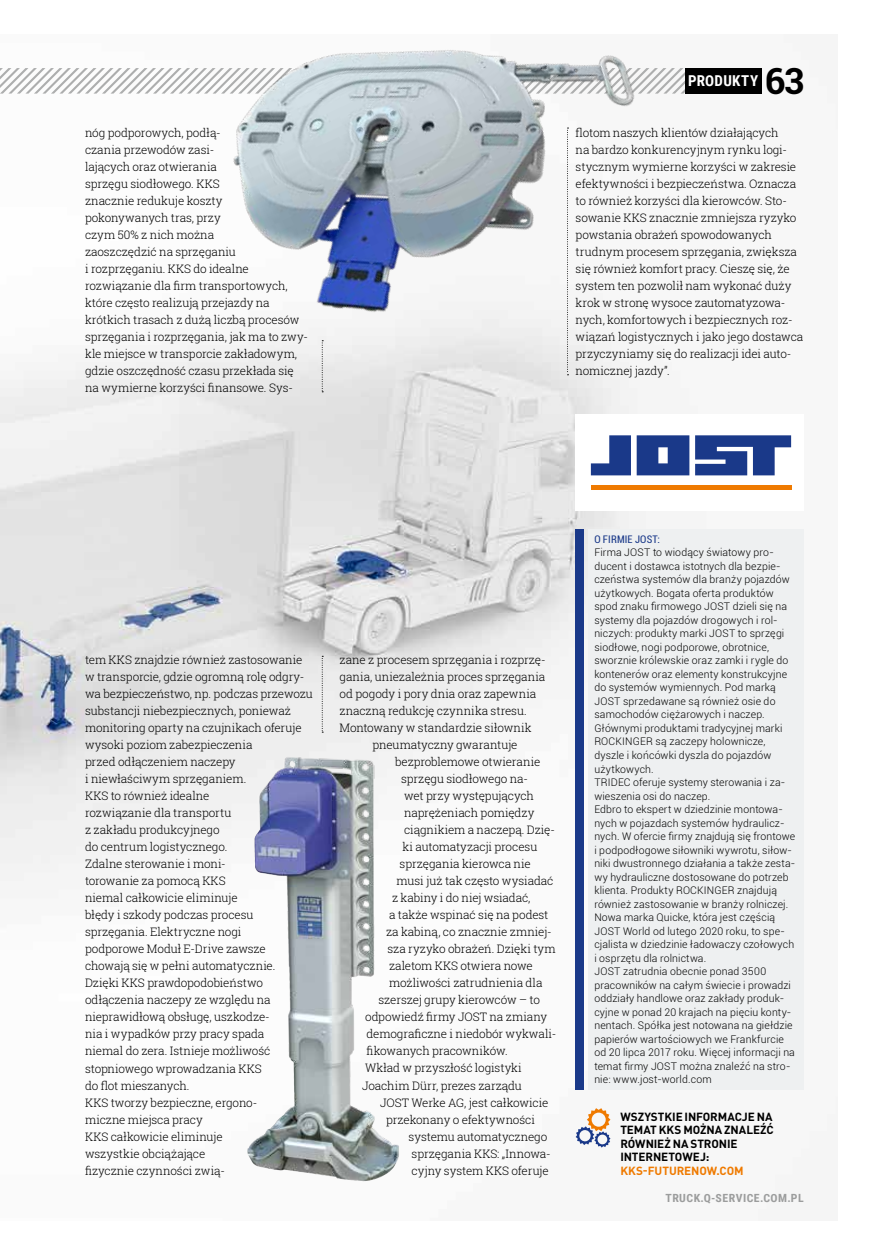
<style>
.page{position:relative;width:872px;height:1255px;background:#fff}
.page>*{position:absolute;margin:0;border:0;box-sizing:border-box;transform-origin:0 0}
.t1{font:700 36px "Roboto Slab";color:#000}
.t2{font:700 15px "Roboto Condensed";letter-spacing:.015em;color:#fff}
.t3{font:300 11.7px/17px "Roboto Slab";letter-spacing:-.01em;color:#000}
.t4{font:700 11.7px/13.5px "DIN Pro";letter-spacing:-.01em;color:#000}
.t5{font:700 11.7px "DIN Pro";letter-spacing:-.005em;color:#ef7a00}
.t6{font:700 11.25px "Roboto Condensed";letter-spacing:.04em;color:#9c9d9d;scale:1.05 1}
.t7{font:300 10.5px/13.5px "Roboto";letter-spacing:.015em;color:#000}
.t8{font:condensed 10.5px "Roboto";letter-spacing:.02em;color:#1a3989}
</style>
<div class="page">
<img style="left:0;top:68px;width:804px;height:1114px">
<div style="left:575px;top:415px;width:229px;height:96px;background:#fff"></div>
<svg style="left:591px;top:435px;width:200px;height:40px"></svg>
<hr style="left:591px;top:485px;width:200px;height:4px;background:#ef7a00">
<svg style="left:0;top:68px;width:143px;height:26px"></svg>
<svg style="left:322px;top:375px;width:1px;height:17px"></svg>
<svg style="left:322px;top:656px;width:1px;height:76px"></svg>
<img style="left:143px;top:50px;width:564px;height:325px">
<img style="left:272px;top:752px;width:134px;height:25px">
<div style="left:685px;top:68px;width:76px;height:26px;background:#000"></div>
<div style="left:588px;top:528px;width:216px;height:561px;background:#eef0f1"></div>
<div style="left:575px;top:528px;width:9px;height:561px;background:#1a3989"></div>
<svg style="left:575px;top:1108px;width:35px;height:39px"></svg>
<p class="t3" style="left:85px;top:123px;width:224px">nóg podporowych, podłą-<br>czania przewodów zasi-<br>lających oraz otwierania<br>sprzęgu siodłowego. KKS<br>znacznie redukuje koszty pokonywanych tras, przy<br>czym 50% z nich można<br>zaoszczędzić na sprzęganiu<br>i rozprzęganiu. KKS do idealne rozwiązanie dla firm transportowych, które często realizują przejazdy na krótkich trasach z dużą liczbą procesów sprzęgania i rozprzęgania, jak ma to zwy&shy;kle miejsce w transporcie zakładowym, gdzie oszczędność czasu przekłada się na wymierne korzyści finansowe. Sys-</p>
<p class="t2" style="left:688px;top:70px;width:72px">PRODUKTY</p>
<h1 class="t1" style="left:765px;top:56px;width:40px">63</h1>
<p class="t3" style="left:575px;top:123px;width:229px">flotom naszych klientów działających<br>na bardzo konkurencyjnym rynku logi&shy;stycznym wymierne korzyści w zakresie efektywności i bezpieczeństwa. Oznacza to również korzyści dla kierowców. Sto&shy;sowanie KKS znacznie zmniejsza ryzyko powstania obrażeń spowodowanych trudnym procesem sprzęgania, zwiększa się również komfort pracy. Cieszę się, że system ten pozwolił nam wykonać duży krok w stronę wysoce zautomatyzowa&shy;nych, komfortowych i bezpiecznych roz&shy;wiązań logistycznych i jako jego dostawca przyczyniamy się do realizacji idei auto&shy;nomicznej jazdy”.</p>
<p class="t3" style="left:85px;top:651px;width:229px">tem KKS znajdzie również zastosowanie w transporcie, gdzie ogromną rolę odgry&shy;wa bezpieczeństwo, np. podczas przewozu substancji niebezpiecznych, ponieważ monitoring oparty na czujnikach oferuje wysoki poziom zabezpieczenia<br>przed odłączeniem naczepy<br>i niewłaściwym sprzęganiem.<br>KKS to również idealne<br>rozwiązanie dla transportu<br>z zakładu produkcyjnego<br>do centrum logistycznego.<br>Zdalne sterowanie i moni-<br>torowanie za pomocą KKS<br>niemal całkowicie eliminuje<br>błędy i szkody podczas procesu sprzęgania. Elektryczne nogi<br>podporowe Moduł E-Drive zawsze chowają się w pełni automatycznie.<br>Dzięki KKS prawdopodobieństwo odłączenia naczepy ze względu na nieprawidłową obsługę, uszkodze-<br>nia i wypadków przy pracy spada<br>niemal do zera. Istnieje możliwość stopniowego wprowadzania KKS<br>do flot mieszanych.<br>KKS tworzy bezpieczne, ergono-<br>miczne miejsca pracy<br>KKS całkowicie eliminuje<br>wszystkie obciążające<br>fizycznie czynności zwią-</p>
<p class="t3" style="left:339px;top:651px;width:208px">zane z procesem sprzęgania i rozprzę-</p>
<p class="t3" style="left:339px;top:668px;width:207px">gania, uniezależnia proces sprzęgania</p>
<p class="t3" style="left:339px;top:685px;width:198px">od pogody i pory dnia oraz zapewnia</p>
<p class="t3" style="left:339px;top:702px;width:189px">znaczną redukcję czynnika stresu.</p>
<p class="t3" style="left:339px;top:719px;width:194px">Montowany w standardzie siłownik</p>
<p class="t3" style="left:372px;top:736px;width:146px">pneumatyczny gwarantuje</p>
<p class="t3" style="left:395px;top:753px;width:147px">bezproblemowe otwieranie</p>
<p class="t3" style="left:401px;top:770px;width:128px">sprzęgu siodłowego na-</p>
<p class="t3" style="left:404px;top:787px;width:131px">wet przy występujących</p>
<p class="t3" style="left:404px;top:804px;width:132px">naprężeniach pomiędzy</p>
<p class="t3" style="left:404px;top:821px;width:152px">ciągnikiem a naczepą. Dzię-</p>
<p class="t3" style="left:402px;top:838px;width:136px">ki automatyzacji procesu</p>
<p class="t3" style="left:399px;top:855px;width:133px">sprzęgania kierowca nie</p>
<p class="t3" style="left:396px;top:872px;width:158px">musi już tak często wysiadać</p>
<p class="t3" style="left:392px;top:889px;width:140px">z kabiny i do niej wsiadać,</p>
<p class="t3" style="left:389px;top:906px;width:161px">a także wspinać się na podest</p>
<p class="t3" style="left:386px;top:923px;width:167px">za kabiną, co znacznie zmniej-</p>
<p class="t3" style="left:387px;top:940px;width:170px">sza ryzyko obrażeń. Dzięki tym</p>
<p class="t3" style="left:389px;top:957px;width:145px">zaletom KKS otwiera nowe</p>
<p class="t3" style="left:389px;top:974px;width:155px">możliwości zatrudnienia dla</p>
<p class="t3" style="left:378px;top:991px;width:163px">szerszej grupy kierowców – to</p>
<p class="t3" style="left:365px;top:1008px;width:184px">odpowiedź firmy JOST na zmiany</p>
<p class="t3" style="left:366px;top:1025px;width:191px">demograficzne i niedobór wykwali-</p>
<p class="t3" style="left:366px;top:1042px;width:143px">fikowanych pracowników.</p>
<p class="t3" style="left:365px;top:1059px;width:158px">Wkład w przyszłość logistyki</p>
<p class="t3" style="left:362px;top:1076px;width:161px">Joachim Dürr, prezes zarządu</p>
<p class="t3" style="left:380px;top:1093px;width:170px">JOST Werke AG, jest całkowicie</p>
<p class="t3" style="left:386px;top:1110px;width:150px">przekonany o efektywności</p>
<p class="t3" style="left:408px;top:1127px;width:140px">systemu automatycznego</p>
<p class="t3" style="left:411px;top:1144px;width:141px">sprzęgania KKS: „Innowa-</p>
<p class="t3" style="left:411px;top:1161px;width:139px">cyjny system KKS oferuje</p>
<p class="t8" style="left:594px;top:532px;width:67px">O FIRMIE JOST:</p>
<p class="t7" style="left:594px;top:545px;width:202px">Firma JOST to wiodący światowy pro&shy;ducent i dostawca istotnych dla bezpie&shy;czeństwa systemów dla branży pojazdów użytkowych. Bogata oferta produktów spod znaku firmowego JOST dzieli się na systemy dla pojazdów drogowych i rol&shy;niczych: produkty marki JOST to sprzęgi siodłowe, nogi podporowe, obrotnice, sworznie królewskie oraz zamki i rygle do kontenerów oraz elementy konstrukcyjne do systemów wymiennych. Pod marką JOST sprzedawane są również osie do samochodów ciężarowych i naczep.<br>Głównymi produktami tradycyjnej marki ROCKINGER są zaczepy holownicze, dyszle i końcówki dyszla do pojazdów użytkowych.<br>TRIDEC oferuje systemy sterowania i za&shy;wieszenia osi do naczep.<br>Edbro to ekspert w dziedzinie montowa&shy;nych w pojazdach systemów hydraulicz&shy;nych. W ofercie firmy znajdują się frontowe i podpodłogowe siłowniki wywrotu, siłow&shy;niki dwustronnego działania a także zesta&shy;wy hydrauliczne dostosowane do potrzeb klienta. Produkty ROCKINGER znajdują również zastosowanie w branży rolniczej.<br>Nowa marka Quicke, która jest częścią JOST World od lutego 2020 roku, to spe&shy;cjalista w dziedzinie ładowaczy czołowych i osprzętu dla rolnictwa.<br>JOST zatrudnia obecnie ponad 3500 pracowników na całym świecie i prowadzi oddziały handlowe oraz zakłady produk&shy;cyjne w ponad 20 krajach na pięciu konty&shy;nentach. Spółka jest notowana na giełdzie papierów wartościowych we Frankfurcie od 20 lipca 2017 roku. Więcej informacji na temat firmy JOST można znaleźć na stro&shy;nie: www.jost-world.com</p>
<p class="t4" style="left:620px;top:1108px;width:155px">WSZYSTKIE INFORMACJE NA<br>TEMAT KKS MOŻNA ZNALEŹĆ<br>RÓWNIEŻ NA STRONIE<br>INTERNETOWEJ:</p>
<p class="t5" style="left:620px;top:1160px;width:125px">KKS-FUTURENOW.COM</p>
<p class="t6" style="left:665px;top:1189px;width:133px">TRUCK.Q-SERVICE.COM.PL</p>
</div>
